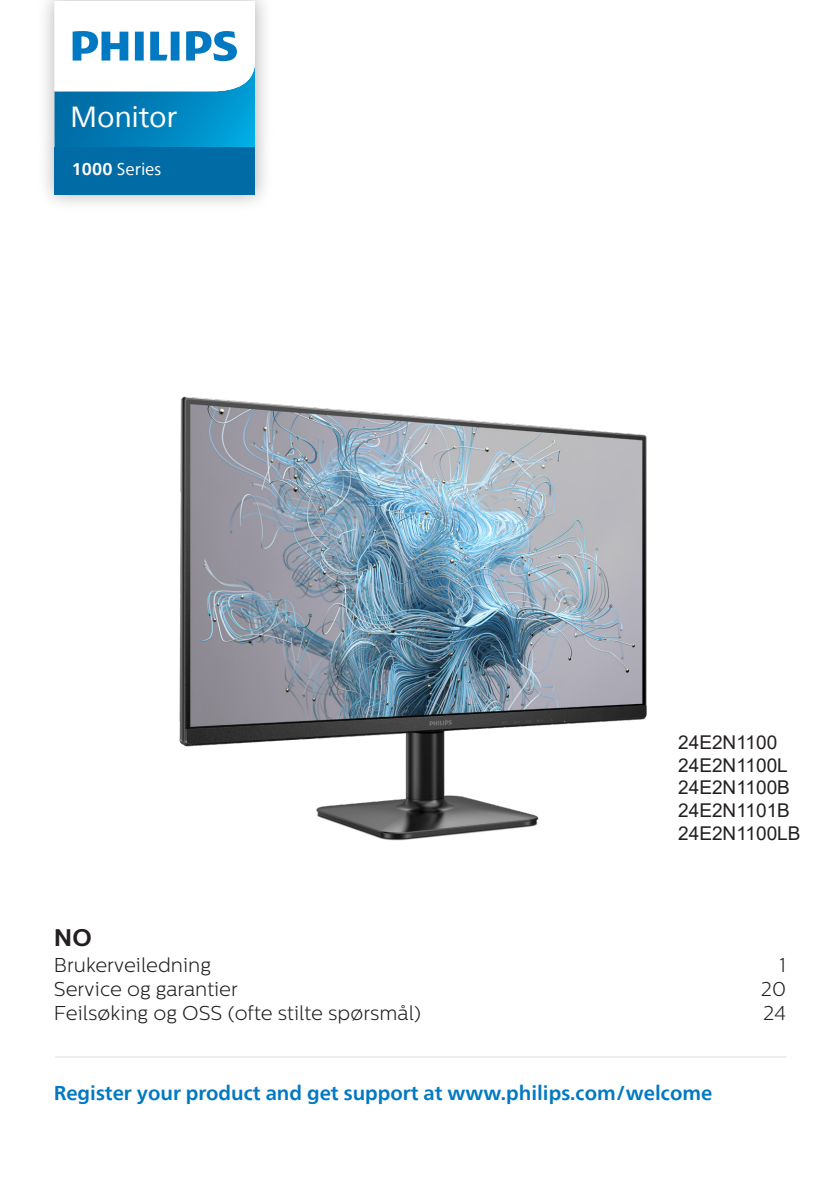
<style>
.page{position:relative;width:840px;height:1191px;background:#fff}
.page>*{position:absolute;margin:0;border:0;box-sizing:border-box;transform-origin:0 0}
.t1{font:29px "Neue Frutiger World";letter-spacing:-.01em;color:#fff}
.t2{font:700 24px "Centrale Sans";color:#231f20}
.t3{font:300 20px "Centrale Sans";color:#231f20}
.t4{font:700 20px "Neue Frutiger World";color:#0079c2}
.t5{font:19px/22.8px "Arial";color:#231f20}
.t6{font:17px "Neue Frutiger World";letter-spacing:-.005em;color:#fff}
.s1{font-weight:700}
</style>
<div class="page">
<hr style="left:55px;top:1056px;width:731px;height:1px;background:#dcdddf">
<svg style="left:54px;top:1px;width:201px;height:122px"></svg>
<img style="left:41px;top:123px;width:228px;height:81px">
<div style="left:54px;top:147px;width:201px;height:47px;background:#006ba4"></div>
<img style="left:179px;top:396px;width:468px;height:445px">
<p class="t1" style="left:70px;top:94px;width:108px">Monitor</p>
<p class="t6" style="left:72px;top:156px;width:91px"><span class="s1">1000</span> Series</p>
<p class="t5" style="left:677px;top:730px;width:111px">24E2N1100<br>24E2N1100L</p>
<p class="t5" style="left:677px;top:776px;width:113px">24E2N1100B</p>
<p class="t5" style="left:677px;top:799px;width:113px">24E2N1101B</p>
<p class="t5" style="left:677px;top:821px;width:124px">24E2N1100LB</p>
<p class="t2" style="left:54px;top:923px;width:39px">NO</p>
<p class="t3" style="left:54px;top:953px;width:158px">Brukerveiledning</p>
<p class="t3" style="left:779px;top:953px;width:8px">1</p>
<p class="t3" style="left:54px;top:977px;width:185px">Service og garantier</p>
<p class="t3" style="left:760px;top:977px;width:27px">20</p>
<p class="t3" style="left:54px;top:1001px;width:368px">Feilsøking og OSS (ofte stilte spørsmål)</p>
<p class="t3" style="left:762px;top:1001px;width:24px">24</p>
<p class="t4" style="left:54px;top:1075px;width:659px">Register your product and get support at www.philips.com/welcome</p>
</div>
